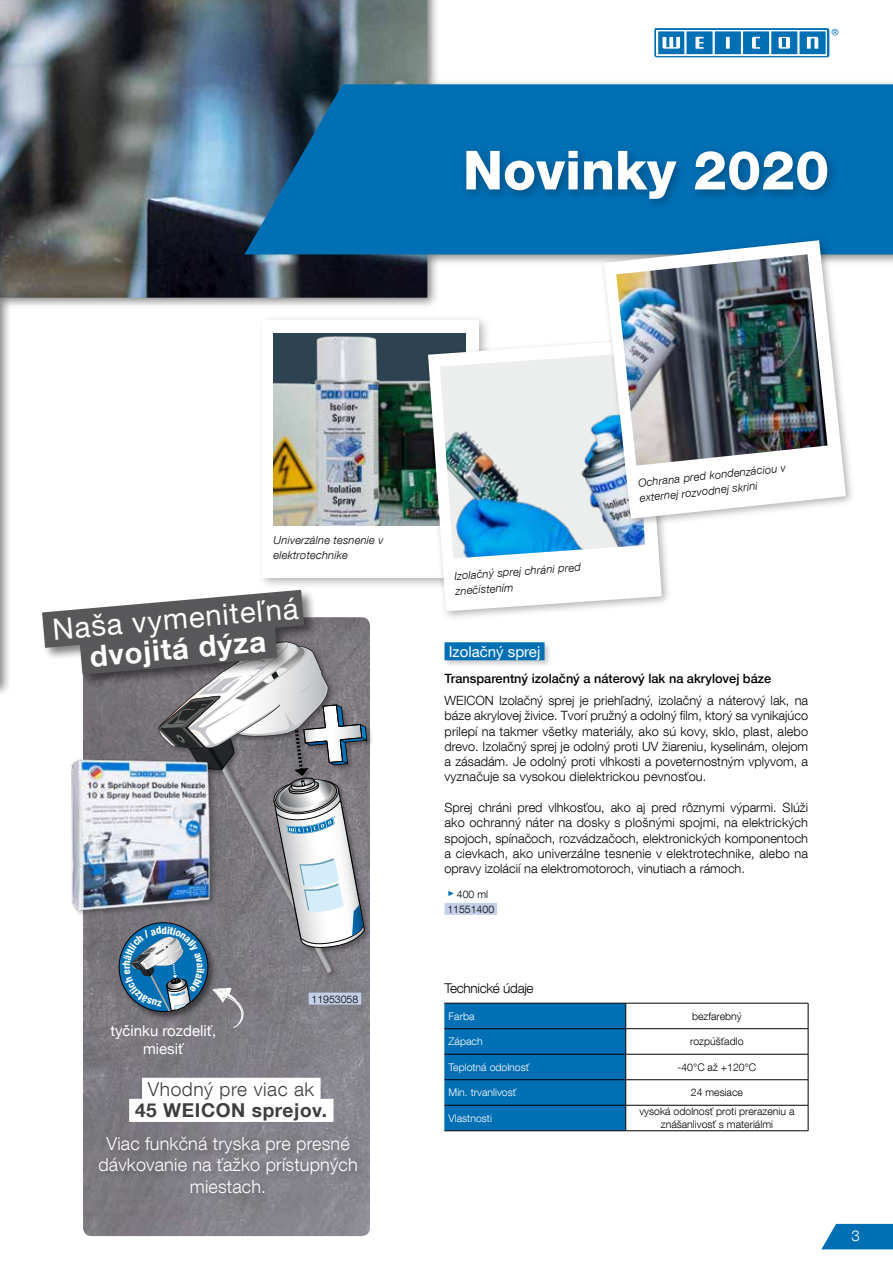
<style>
.page{position:relative;width:893px;height:1263px;background:#fff}
.page>*{position:absolute;margin:0;border:0;box-sizing:border-box;transform-origin:0 0}
.t1{font:800 54px "Helvetica Neue LT Com";color:#fff}
.t2{font:29.25px "Helvetica Neue LT Com";color:#fff}
.t3{font:700 29.25px "Helvetica Neue LT Com";color:#fff}
.t4{font:700 19.05px "Helvetica Neue LT Com";letter-spacing:.03em;color:#3e3d40}
.t5{font:300 19.05px "Helvetica Neue LT Com";letter-spacing:.03em;color:#3e3d40}
.t6{font:300 18px/21.6px "Helvetica Neue LT Com";letter-spacing:.01em;color:#fff;text-align:center}
.t7{font:15px/18px "Helvetica Neue LT Com";color:#fff;text-align:center}
.t8{font:300 15px "Helvetica Neue LT Com";color:#fff}
.t9{font:300 13.5px "Helvetica Neue LT Com";letter-spacing:-.02em;color:#000}
.t10{font:300 12.75px/15.3px "Helvetica Neue LT Com";color:#000;text-align:justify}
.t11{font:500 12.75px "Helvetica Neue LT Com";color:#000}
.t12{font:italic 300 11.1px/15.1px "Helvetica Neue LT Com";letter-spacing:.02em;color:#000}
.t13{font:300 10.5px/12.6px "Helvetica Neue LT Com";color:#000;text-align:center}
.t14{font:300 10.5px "Helvetica Neue LT Com";color:#fff}
.t15{font:800 condensed 10.35px "Helvetica Neue";color:#fff}
.s1{font-family:"Arial";font-weight:400;font-size:7.5px;color:#006fb4}
</style>
<div class="page">
<svg style="left:821px;top:1224px;width:72px;height:25px;background:#1b7ebc"></svg>
<img style="left:83px;top:979px;width:287px;height:257px">
<div style="left:94px;top:1132px;width:274px;height:72px;background:#000;opacity:.3"></div>
<div style="left:157px;top:640px;width:217px;height:339px;background:#000;opacity:.3"></div>
<div style="left:142px;top:1078px;width:179px;height:23px;background:#fff"></div>
<div style="left:129px;top:1099px;width:204px;height:23px;background:#fff"></div>
<div style="left:0;top:0;width:893px;height:698px;background:#000;opacity:.5"></div>
<img style="left:0;top:0;width:427px;height:686px">
<svg style="left:244px;top:84px;width:649px;height:170px;background:#066cab"></svg>
<hr style="left:626px;top:1003px;width:182px;height:1px;background:#000">
<hr style="left:626px;top:1028px;width:182px;height:1px;background:#000">
<hr style="left:626px;top:1079px;width:182px;height:1px;background:#000">
<hr style="left:626px;top:1105px;width:182px;height:1px;background:#000">
<hr style="left:626px;top:1130px;width:182px;height:1px;background:#000">
<hr style="left:626px;top:1054px;width:182px;height:1px;background:#000">
<svg style="left:444px;top:1003px;width:182px;height:128px;background:#006aab"></svg>
<svg style="left:808px;top:1003px;width:1px;height:127px"></svg>
<div style="left:443px;top:641px;width:109px;height:27px;background:#000;opacity:.2"></div>
<div style="left:445px;top:642px;width:100px;height:18px;background:#006fb4"></div>
<div style="left:445px;top:903px;width:52px;height:12px;background:#c3d0e8"></div>
<div style="left:460px;top:145px;width:379px;height:66px;background:#000;opacity:.3"></div>
<div style="left:257px;top:314px;width:235px;height:276px;background:#000;opacity:.3"></div>
<div style="left:263px;top:320px;width:216px;height:257px;background:#fff"></div>
<img style="left:274px;top:333px;width:192px;height:192px">
<div style="left:424px;top:335px;width:248px;height:286px;background:#000;opacity:.3"></div>
<svg style="left:428px;top:340px;width:234px;height:271px"></svg>
<svg style="left:440px;top:353px;width:160px;height:205px"></svg>
<img style="left:444px;top:411px;width:201px;height:147px">
<div style="left:600px;top:236px;width:256px;height:293px;background:#000;opacity:.3"></div>
<svg style="left:604px;top:240px;width:242px;height:279px"></svg>
<img style="left:616px;top:254px;width:212px;height:212px">
<svg style="left:5px;top:569px;width:362px;height:459px"></svg>
<h1 class="t1" style="left:463px;top:138px;width:368px">Novinky 2020</h1>
<p class="t12" style="left:274px;top:532px;width:111px">Univerzálne tesnenie v elektrotechnike</p>
<h2 class="t2" style="left:51px;top:611px;width:248px;rotate:-5deg">Naša vymeniteľná</h2>
<h2 class="t3" style="left:88px;top:638px;width:178px;rotate:-5deg">dvojitá dýza</h2>
<p class="t15" style="left:120px;top:969px;width:5px;rotate:-90deg">r</p>
<p class="t7" style="left:110px;top:1021px;width:108px">tyčinku rozdeliť, miesiť</p>
<p class="t13" style="left:312px;top:992px;width:48px">11953058</p>
<h3 class="t5" style="left:148px;top:1078px;width:168px">Vhodný pre viac ak</h3>
<h3 class="t4" style="left:135px;top:1098px;width:193px">45 WEICON sprejov.</h3>
<h3 class="t6" style="left:98px;top:1132px;width:261px">Viac funkčná tryska pre presné dávkovanie na ťažko prístupných miestach.</h3>
<p class="t12" style="left:454px;top:568px;width:128px;rotate:-4deg">Izolačný sprej chráni pred znečistením</p>
<p class="t7" style="left:449px;top:642px;width:93px">Izolačný sprej</p>
<p class="t12" style="left:637px;top:475px;width:150px;rotate:-6deg">Ochrana pred kondenzáciou v externej rozvodnej skrini</p>
<p class="t11" style="left:445px;top:671px;width:328px">Transparentný izolačný a náterový lak na akrylovej báze</p>
<p class="t10" style="left:445px;top:692px;width:365px">WEICON Izolačný sprej je priehľadný, izolačný a náterový lak, na báze akrylovej živice. Tvorí pružný a odolný film, ktorý sa vynikajúco prilepí na takmer všetky materiály, ako sú kovy, sklo, plast, alebo drevo. Izolačný sprej je odolný proti UV žiareniu, kyselinám, olejom a zásadám. Je odolný proti vlhkosti a poveternostným vplyvom, a vyznačuje sa vysokou dielektrickou pevnosťou.</p>
<p class="t10" style="left:445px;top:799px;width:365px">Sprej chráni pred vlhkosťou, ako aj pred rôznymi výparmi. Slúži ako ochranný náter na dosky s plošnými spojmi, na elektrických spojoch, spínačoch, rozvádzačoch, elektronických komponentoch a cievkach, ako univerzálne tesnenie v elektrotechnike, alebo na opravy izolácií na elektromotoroch, vinutiach a rámoch.</p>
<p class="t13" style="left:447px;top:886px;width:48px;line-height:15px;text-align:left"><span class="s1">►</span> 400 ml<br>11551400</p>
<p class="t9" style="left:444px;top:980px;width:91px">Technické údaje</p>
<p class="t14" style="left:449px;top:1009px;width:27px">Farba</p>
<p class="t13" style="left:692px;top:1009px;width:51px">bezfarebný</p>
<p class="t14" style="left:449px;top:1035px;width:36px">Zápach</p>
<p class="t13" style="left:690px;top:1035px;width:55px">rozpúšťadlo</p>
<p class="t14" style="left:449px;top:1060px;width:82px">Teplotná odolnosť</p>
<p class="t13" style="left:678px;top:1060px;width:80px">-40°C až +120°C</p>
<p class="t14" style="left:449px;top:1086px;width:69px">Min. trvanlivosť</p>
<p class="t13" style="left:691px;top:1086px;width:54px">24 mesiace</p>
<p class="t14" style="left:449px;top:1111px;width:45px">Vlastnosti</p>
<p class="t13" style="left:639px;top:1105px;width:157px">vysoká odolnosť proti prerazeniu a znášanlivosť s materiálmi</p>
<p class="t8" style="left:852px;top:1226px;width:10px">3</p>
</div>
